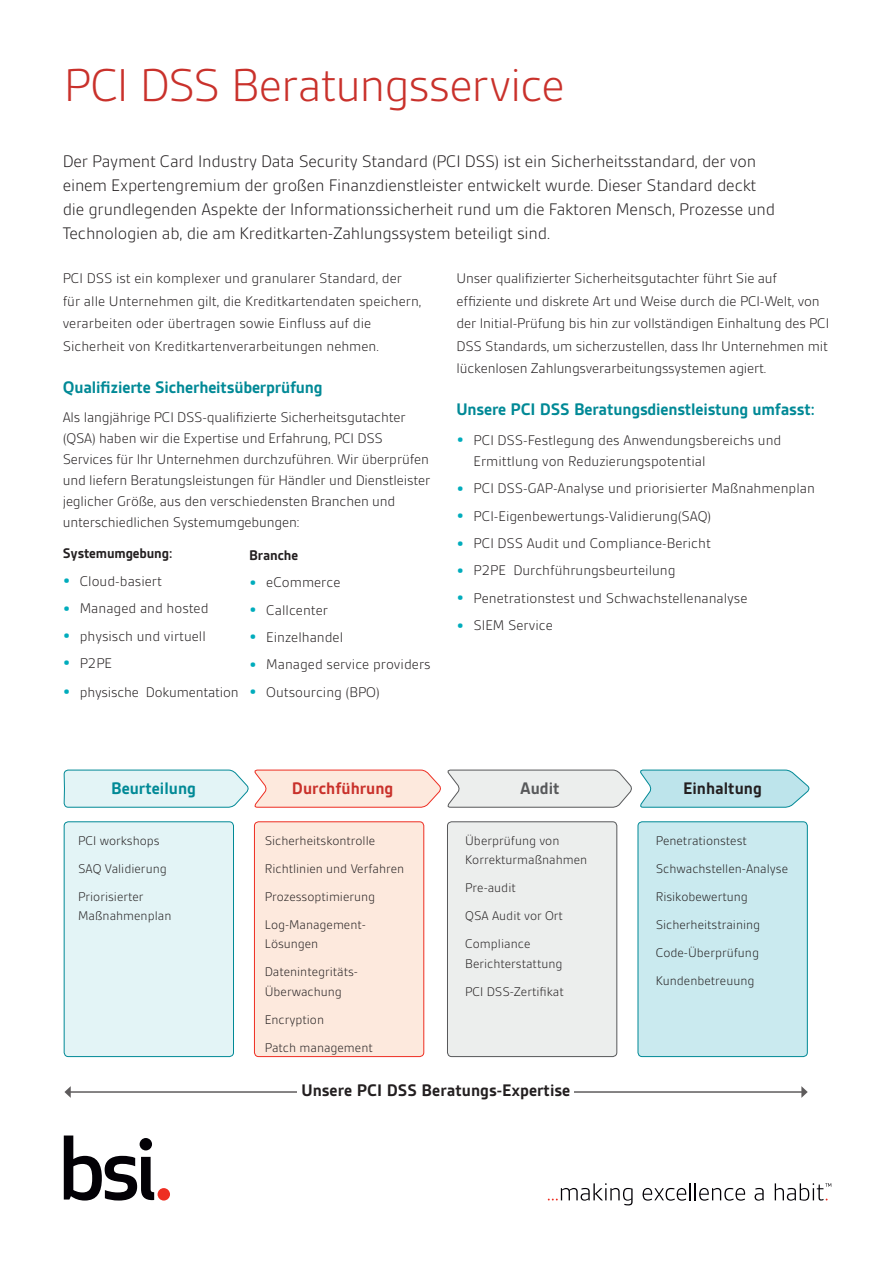
<style>
.page{position:relative;width:893px;height:1263px;background:#fff}
.page>*{position:absolute;margin:0;border:0;box-sizing:border-box;transform-origin:0 0}
.Heading_One{font:300 49.5px "BSI Gesta";letter-spacing:-.025em;color:#c9312b}
.Intro_Paragraph{font:300 18px/24px "BSI Gesta";letter-spacing:-.01em;color:#231f20}
.Page_Subtitle_Bold{font:700 18px "BSI Gesta";letter-spacing:-.01em;color:#008996}
.Page_Subtitle_-_Red{font:700 18px "BSI Gesta";color:#231f20}
.Page_Subtitle_-_Red-2{font:700 18px "BSI Gesta";color:#c9312b}
.Page_Subtitle_-_Red-3{font:700 18px "BSI Gesta";color:#008996}
.Page_Subtitle_-_Red-4{font:700 18px "BSI Gesta";color:#57585a}
.Body_copy{font:300 15px/22.5px "BSI Gesta";color:#231f20}
.Body_copy-2{font:700 15px "BSI Gesta";letter-spacing:-.01em;color:#231f20}
.Body_copy-3{font:300 13.5px/19.5px "BSI Gesta";color:#231f20}
.s1{font-weight:700;font-size:19.5px;color:#00acbc}
</style>
<div class="page">
<svg style="left:64px;top:1135px;width:90px;height:65px"></svg>
<div style="left:158px;top:1188px;width:12px;height:12px;background:#ee2e22;border-radius:50%"></div>
<svg style="left:548px;top:1183px;width:85px;height:22px"></svg>
<svg style="left:643px;top:1183px;width:102px;height:18px"></svg>
<svg style="left:755px;top:1188px;width:9px;height:13px"></svg>
<svg style="left:775px;top:1183px;width:56px;height:18px"></svg>
<svg style="left:63px;top:769px;width:569px;height:39px;background:#e8e7e4"></svg>
<svg style="left:640px;top:769px;width:170px;height:39px;background:#b8e1e7"></svg>
<div style="left:64px;top:822px;width:169px;height:234px;background:#e3f4f6;border-radius:4px"></div>
<div style="left:64px;top:821px;width:170px;height:236px;border:1px solid #008996;border-radius:4px"></div>
<div style="left:254px;top:822px;width:170px;height:234px;background:#fde9dd;border-radius:4px"></div>
<div style="left:254px;top:821px;width:170px;height:236px;border:1px solid #ee2e22;border-radius:4px"></div>
<div style="left:447px;top:822px;width:170px;height:234px;background:#eceeed;border-radius:4px"></div>
<div style="left:447px;top:821px;width:170px;height:236px;border:1px solid #57585a;border-radius:4px"></div>
<div style="left:638px;top:822px;width:169px;height:234px;background:#caeaef;border-radius:4px"></div>
<div style="left:638px;top:821px;width:170px;height:236px;border:1px solid #008996;border-radius:4px"></div>
<hr style="left:70px;top:1091px;width:732px;height:2px;background:#231f20">
<svg style="left:64px;top:1086px;width:7px;height:12px"></svg>
<svg style="left:801px;top:1086px;width:7px;height:12px"></svg>
<div style="left:298px;top:1083px;width:276px;height:36px;background:#fff"></div>
<p class="Heading_One" style="left:64px;top:60px;width:503px">PCI DSS Beratungsservice</p>
<p class="Intro_Paragraph" style="left:63px;top:150px;width:714px">Der Payment Card Industry Data Security Standard (PCI DSS) ist ein Sicherheitsstandard, der von einem Expertengremium der großen Finanzdienstleister entwickelt wurde. Dieser Standard deckt die grundlegenden Aspekte der Informationssicherheit rund um die Faktoren Mensch, Prozesse und Technologien ab, die am Kreditkarten-Zahlungssystem beteiligt sind.</p>
<p class="Body_copy" style="left:63px;top:267px;width:360px">PCI DSS ist ein komplexer und granularer Standard, der für alle Unternehmen gilt, die Kreditkartendaten speichern, verarbeiten oder übertragen sowie Einfluss auf die Sicherheit von Kreditkartenverarbeitungen nehmen.</p>
<p class="Page_Subtitle_Bold" style="left:63px;top:378px;width:262px">Qualifizierte Sicherheitsüberprüfung</p>
<p class="Body_copy" style="left:63px;top:407px;width:369px;line-height:21px">Als langjährige PCI DSS-qualifizierte Sicherheitsgutachter (QSA) haben wir die Expertise und Erfahrung, PCI DSS Services für Ihr Unternehmen durchzuführen. Wir überprüfen und liefern Beratungsleistungen für Händler und Dienstleister jeglicher Größe, aus den verschiedensten Branchen und unterschiedlichen Systemumgebungen:</p>
<p class="Body_copy-2" style="left:63px;top:546px;width:111px">Systemumgebung:</p>
<p class="Body_copy" style="left:63px;top:570px;width:101px"><span class="s1">•</span> Cloud-basiert</p>
<p class="Body_copy" style="left:63px;top:597px;width:147px"><span class="s1">•</span> Managed and hosted</p>
<p class="Body_copy" style="left:63px;top:624px;width:145px"><span class="s1">•</span> physisch und virtuell</p>
<p class="Body_copy" style="left:63px;top:652px;width:51px"><span class="s1">•</span> P2PE</p>
<p class="Body_copy" style="left:63px;top:681px;width:178px"><span class="s1">•</span> physische Dokumentation</p>
<p class="Body_copy" style="left:457px;top:267px;width:374px">Unser qualifizierter Sicherheitsgutachter führt Sie auf effiziente und diskrete Art und Weise durch die PCI-Welt, von der Initial-Prüfung bis hin zur vollständigen Einhaltung des PCI DSS Standards, um sicherzustellen, dass Ihr Unternehmen mit lückenlosen Zahlungsverarbeitungssystemen agiert.</p>
<p class="Page_Subtitle_Bold" style="left:457px;top:400px;width:360px">Unsere PCI DSS Beratungsdienstleistung umfasst:</p>
<p class="Body_copy" style="left:474px;top:430px;width:309px;line-height:21px;text-indent:-17px"><span class="s1">•</span> PCI DSS-Festlegung des Anwendungsbereichs und<br>Ermittlung von Reduzierungspotential</p>
<p class="Body_copy" style="left:457px;top:477px;width:360px"><span class="s1">•</span> PCI DSS-GAP-Analyse und priorisierter Maßnahmenplan</p>
<p class="Body_copy" style="left:457px;top:505px;width:256px"><span class="s1">•</span> PCI-Eigenbewertungs-Validierung(SAQ)</p>
<p class="Body_copy" style="left:457px;top:532px;width:256px"><span class="s1">•</span> PCI DSS Audit und Compliance-Bericht</p>
<p class="Body_copy" style="left:457px;top:559px;width:220px"><span class="s1">•</span> P2PE Durchführungsbeurteilung</p>
<p class="Body_copy" style="left:457px;top:587px;width:292px"><span class="s1">•</span> Penetrationstest und Schwachstellenanalyse</p>
<p class="Body_copy" style="left:457px;top:614px;width:98px"><span class="s1">•</span> SIEM Service</p>
<p class="Body_copy-2" style="left:249px;top:547px;width:50px">Branche</p>
<p class="Body_copy" style="left:249px;top:571px;width:93px"><span class="s1">•</span> eCommerce</p>
<p class="Body_copy" style="left:249px;top:599px;width:80px"><span class="s1">•</span> Callcenter</p>
<p class="Body_copy" style="left:249px;top:626px;width:95px"><span class="s1">•</span> Einzelhandel</p>
<p class="Body_copy" style="left:249px;top:653px;width:183px"><span class="s1">•</span> Managed service providers</p>
<p class="Body_copy" style="left:249px;top:681px;width:132px"><span class="s1">•</span> Outsourcing (BPO)</p>
<p class="Page_Subtitle_-_Red-3" style="left:111px;top:779px;width:86px">Beurteilung</p>
<p class="Page_Subtitle_-_Red-2" style="left:292px;top:779px;width:103px">Durchführung</p>
<p class="Page_Subtitle_-_Red-4" style="left:520px;top:779px;width:41px">Audit</p>
<p class="Page_Subtitle_-_Red" style="left:683px;top:779px;width:80px">Einhaltung</p>
<p class="Body_copy-3" style="left:78px;top:831px;width:83px">PCI workshops</p>
<p class="Body_copy-3" style="left:78px;top:859px;width:90px">SAQ Validierung</p>
<p class="Body_copy-3" style="left:78px;top:887px;width:95px">Priorisierter<br>Maßnahmenplan</p>
<p class="Body_copy-3" style="left:465px;top:831px;width:124px">Überprüfung von<br>Korrekturmaßnahmen</p>
<p class="Body_copy-3" style="left:465px;top:878px;width:52px">Pre-audit</p>
<p class="Body_copy-3" style="left:465px;top:906px;width:99px">QSA Audit vor Ort</p>
<p class="Body_copy-3" style="left:465px;top:934px;width:99px">Compliance<br>Berichterstattung</p>
<p class="Body_copy-3" style="left:465px;top:982px;width:100px">PCI DSS-Zertifikat</p>
<p class="Body_copy-3" style="left:265px;top:831px;width:112px">Sicherheitskontrolle</p>
<p class="Body_copy-3" style="left:265px;top:859px;width:141px">Richtlinien und Verfahren</p>
<p class="Body_copy-3" style="left:265px;top:887px;width:112px">Prozessoptimierung</p>
<p class="Body_copy-3" style="left:265px;top:915px;width:103px">Log-Management-<br>Lösungen</p>
<p class="Body_copy-3" style="left:265px;top:962px;width:95px">Datenintegritäts-<br>Überwachung</p>
<p class="Body_copy-3" style="left:265px;top:1010px;width:61px">Encryption</p>
<p class="Body_copy-3" style="left:265px;top:1038px;width:110px">Patch management</p>
<p class="Body_copy-3" style="left:656px;top:831px;width:93px">Penetrationstest</p>
<p class="Body_copy-3" style="left:656px;top:859px;width:134px">Schwachstellen-Analyse</p>
<p class="Body_copy-3" style="left:656px;top:887px;width:94px">Risikobewertung</p>
<p class="Body_copy-3" style="left:656px;top:915px;width:106px">Sicherheitstraining</p>
<p class="Body_copy-3" style="left:656px;top:943px;width:105px">Code-Überprüfung</p>
<p class="Body_copy-3" style="left:656px;top:971px;width:100px">Kundenbetreuung</p>
<p class="Page_Subtitle_-_Red" style="left:302px;top:1081px;width:270px">Unsere PCI DSS Beratungs-Expertise</p>
</div>
